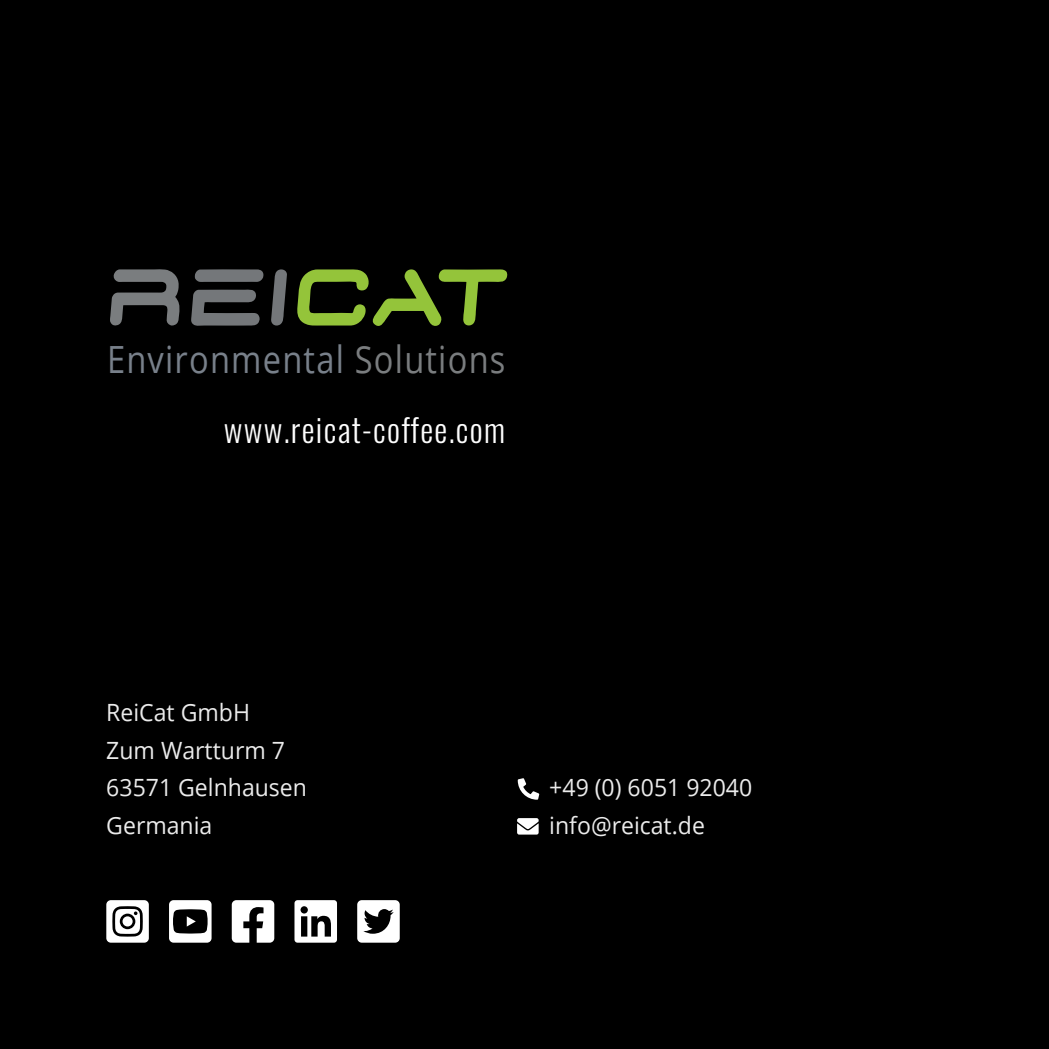
<style>
.page{position:relative;width:1049px;height:1049px;background:#000}
.page>*{position:absolute;margin:0;border:0;box-sizing:border-box;transform-origin:0 0}
.t1{font:37.5px "Open Sans";letter-spacing:.035em;color:#78808a;scale:.87 1}
.t2{font:300 32.5px "Oswald";letter-spacing:.04em;color:#fdfdfd}
.t3{font:23.75px/37.5px "Open Sans";color:#ebebeb}
.s1{color:#7a7d7f}
</style>
<div class="page">
<svg style="left:110px;top:269px;width:70px;height:57px"></svg>
<svg style="left:297px;top:269px;width:210px;height:57px"></svg>
<svg style="left:191px;top:289px;width:69px;height:37px"></svg>
<svg style="left:195px;top:269px;width:69px;height:13px"></svg>
<svg style="left:271px;top:269px;width:16px;height:56px"></svg>
<svg style="left:106px;top:900px;width:43px;height:43px"></svg>
<svg style="left:169px;top:900px;width:43px;height:43px"></svg>
<svg style="left:232px;top:900px;width:42px;height:43px"></svg>
<svg style="left:294px;top:900px;width:43px;height:43px"></svg>
<svg style="left:357px;top:900px;width:43px;height:43px"></svg>
<svg style="left:517px;top:818px;width:22px;height:16px"></svg>
<svg style="left:518px;top:778px;width:21px;height:22px"></svg>
<h1 class="t1" style="left:107px;top:333px;width:459px">Environmental <span class="s1">Solutions</span></h1>
<h2 class="t2" style="left:224px;top:401px;width:283px">www.reicat-coffee.com</h2>
<p class="t3" style="left:106px;top:693px;width:202px">ReiCat GmbH<br>Zum Wartturm 7<br>63571 Gelnhausen<br>Germania</p>
<p class="t3" style="left:549px;top:768px;width:204px">+49 (0) 6051 92040 info@reicat.de</p>
</div>
